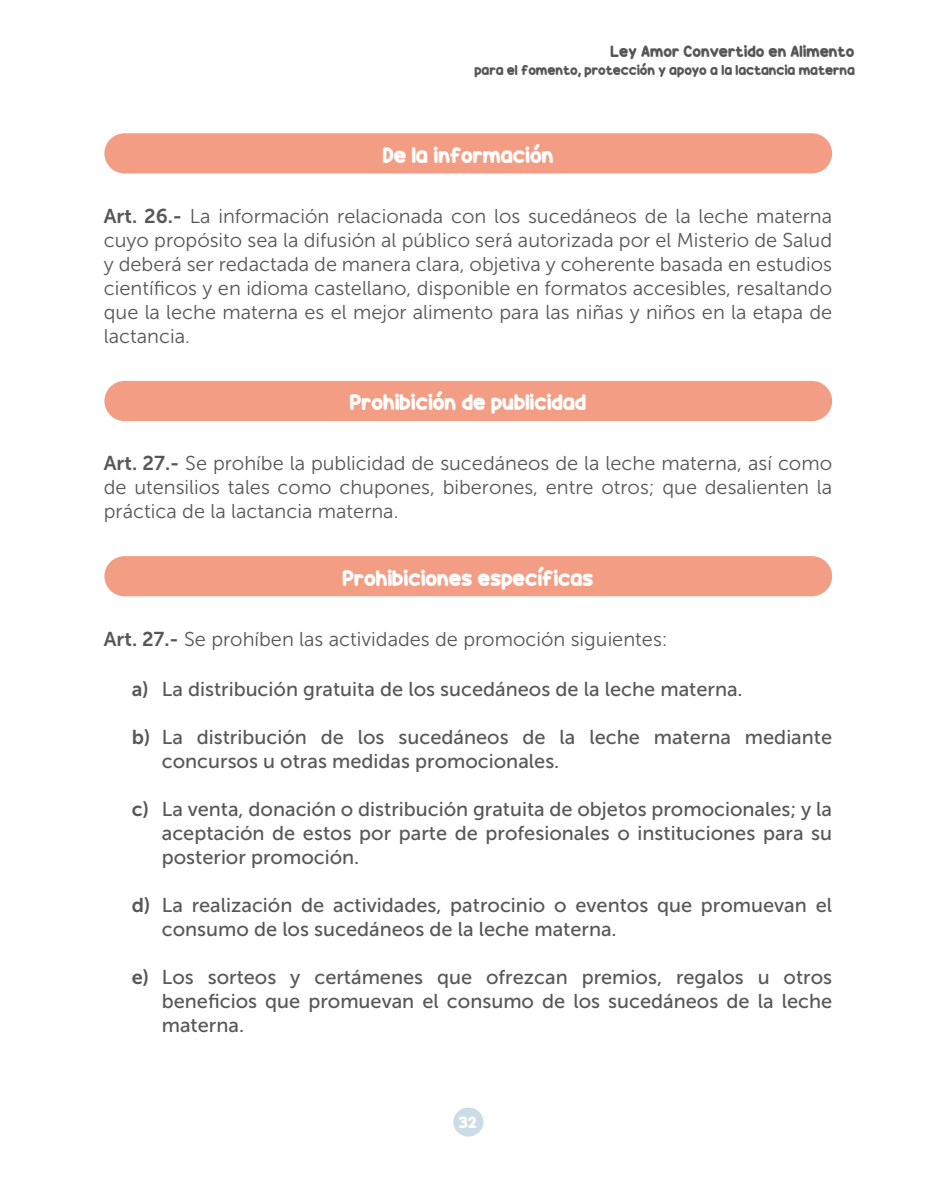
<style>
.page{position:relative;width:936px;height:1188px;background:#fff}
.page>*{position:absolute;margin:0;border:0;box-sizing:border-box;transform-origin:0 0}
.t1{font:22px "Candy Beans";color:#fff}
.t2{font:20px/24px "Museo Sans 300";color:#575756;text-align:justify}
.t3{font:20px/24px "Museo Sans 500";color:#575756}
.t4{font:20px "Museo Sans 700";color:#575756}
.t5{font:16px "Candy Beans";letter-spacing:.01em;color:#575756}
.t6{font:16px "Candy Beans";color:#fff}
.t7{font:14px "Candy Beans";letter-spacing:.005em;color:#575756}
.s1{font-family:"Museo Sans 700"}
</style>
<div class="page">
<div style="left:453px;top:1108px;width:30px;height:29px;background:#cbdce6;border-radius:50%"></div>
<div style="left:104px;top:133px;width:728px;height:40px;background:#f39e84;border-radius:20px"></div>
<div style="left:104px;top:381px;width:728px;height:40px;background:#f39e84;border-radius:20px"></div>
<div style="left:104px;top:556px;width:728px;height:40px;background:#f39e84;border-radius:20px"></div>
<p class="t5" style="left:611px;top:41px;width:245px">Ley Amor Convertido en Alimento</p>
<p class="t7" style="left:475px;top:61px;width:382px">para el fomento, protección y apoyo a la lactancia materna</p>
<p class="t1" style="left:383px;top:140px;width:172px">De la información</p>
<p class="t2" style="left:104px;top:204px;width:730px"><span class="s1">Art. 26.-</span> La información relacionada con los sucedáneos de la leche materna cuyo propósito sea la difusión al público será autorizada por el Misterio de Salud y deberá ser redactada de manera clara, objetiva y coherente basada en estudios científicos y en idioma castellano, disponible en formatos accesibles, resaltando que la leche materna es el mejor alimento para las niñas y niños en la etapa de lactancia.</p>
<p class="t1" style="left:350px;top:388px;width:238px">Prohibición de publicidad</p>
<p class="t2" style="left:104px;top:452px;width:730px"><span class="s1">Art. 27.-</span> Se prohíbe la publicidad de sucedáneos de la leche materna, así como de utensilios tales como chupones, biberones, entre otros; que desalienten la práctica de la lactancia materna.</p>
<p class="t1" style="left:343px;top:563px;width:253px">Prohibiciones específicas</p>
<p class="t2" style="left:104px;top:627px;width:565px"><span class="s1">Art. 27.-</span> Se prohíben las actividades de promoción siguientes:</p>
<p class="t4" style="left:132px;top:678px;width:18px">a)</p>
<p class="t4" style="left:132px;top:726px;width:20px">b)</p>
<p class="t3" style="left:162px;top:677px;width:582px">La distribución gratuita de los sucedáneos de la leche materna.</p>
<p class="t3" style="left:162px;top:725px;width:672px">La distribución de los sucedáneos de la leche materna mediante concursos u otras medidas promocionales.</p>
<p class="t3" style="left:162px;top:797px;width:672px;text-align:justify">La venta, donación o distribución gratuita de objetos promocionales; y la aceptación de estos por parte de profesionales o instituciones para su posterior promoción.</p>
<p class="t3" style="left:162px;top:893px;width:672px">La realización de actividades, patrocinio o eventos que promuevan el consumo de los sucedáneos de la leche materna.</p>
<p class="t3" style="left:162px;top:965px;width:672px;text-align:justify">Los sorteos y certámenes que ofrezcan premios, regalos u otros beneficios que promuevan el consumo de los sucedáneos de la leche materna.</p>
<p class="t4" style="left:132px;top:798px;width:19px">c)</p>
<p class="t4" style="left:132px;top:894px;width:20px">d)</p>
<p class="t4" style="left:132px;top:966px;width:19px">e)</p>
<p class="t6" style="left:459px;top:1112px;width:19px">32</p>
</div>
